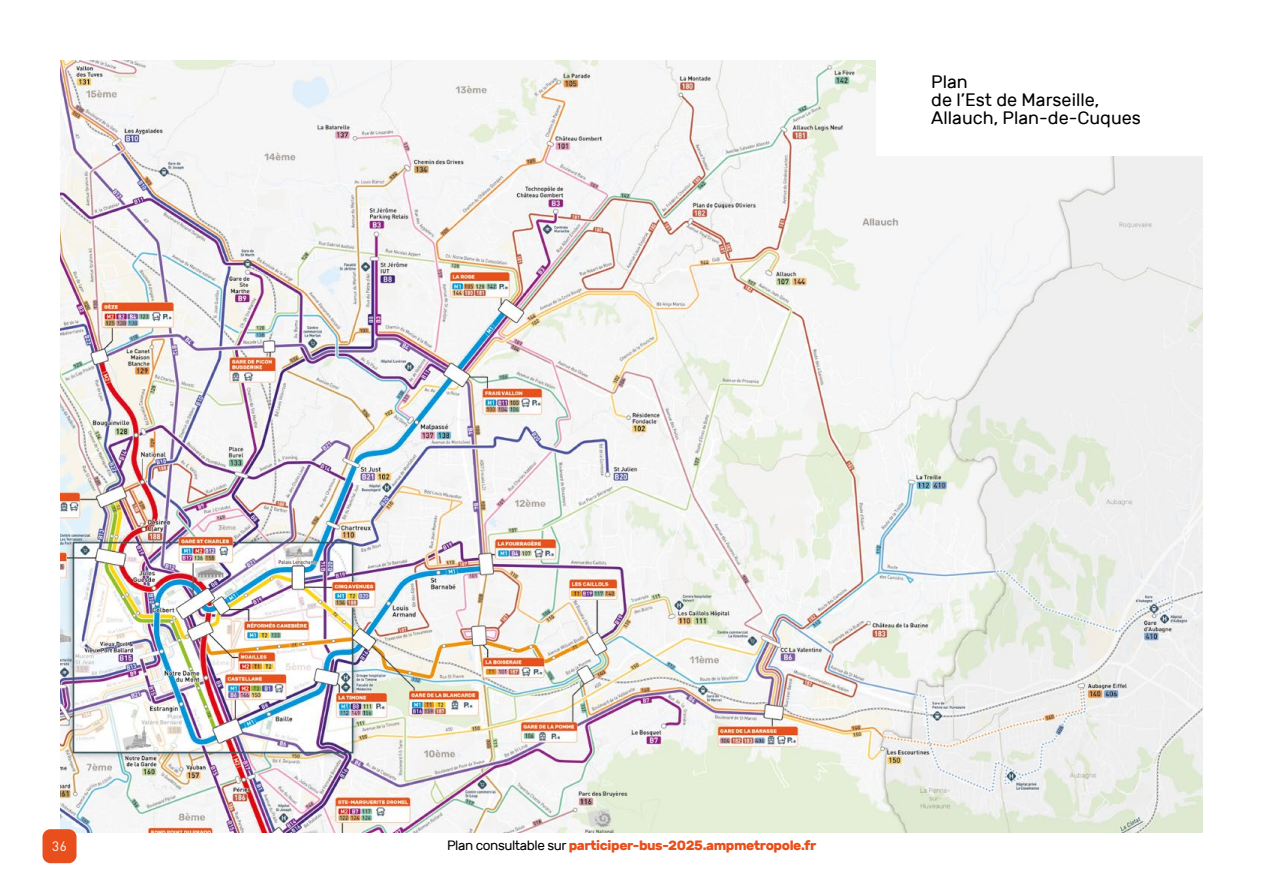
<style>
.page{position:relative;width:1263px;height:893px;background:#fff}
.page>*{position:absolute;margin:0;border:0;box-sizing:border-box;transform-origin:0 0}
.t1{font:18px/18px "Rubik";color:#000}
.t2{font:700 13.5px "Rubik";letter-spacing:-.03em;color:#e94e1b}
.t3{font:13.5px "DIN Pro";color:#fff}
.s1{font-weight:400;color:#000}
</style>
<div class="page">
<img style="left:60px;top:60px;width:1143px;height:773px">
<div style="left:876px;top:0;width:387px;height:155px;background:#fff"></div>
<div style="left:43px;top:829px;width:34px;height:34px;background:#e84f1c;border-radius:8px"></div>
<h1 class="t1" style="left:931px;top:73px;width:211px">Plan<br>de l’Est de Marseille,<br>Allauch, Plan-de-Cuques</h1>
<p class="t3" style="left:52px;top:836px;width:16px">36</p>
<p class="t2" style="left:447px;top:838px;width:371px"><span class="s1">Plan consultable sur</span> participer-bus-2025.ampmetropole.fr</p>
</div>
